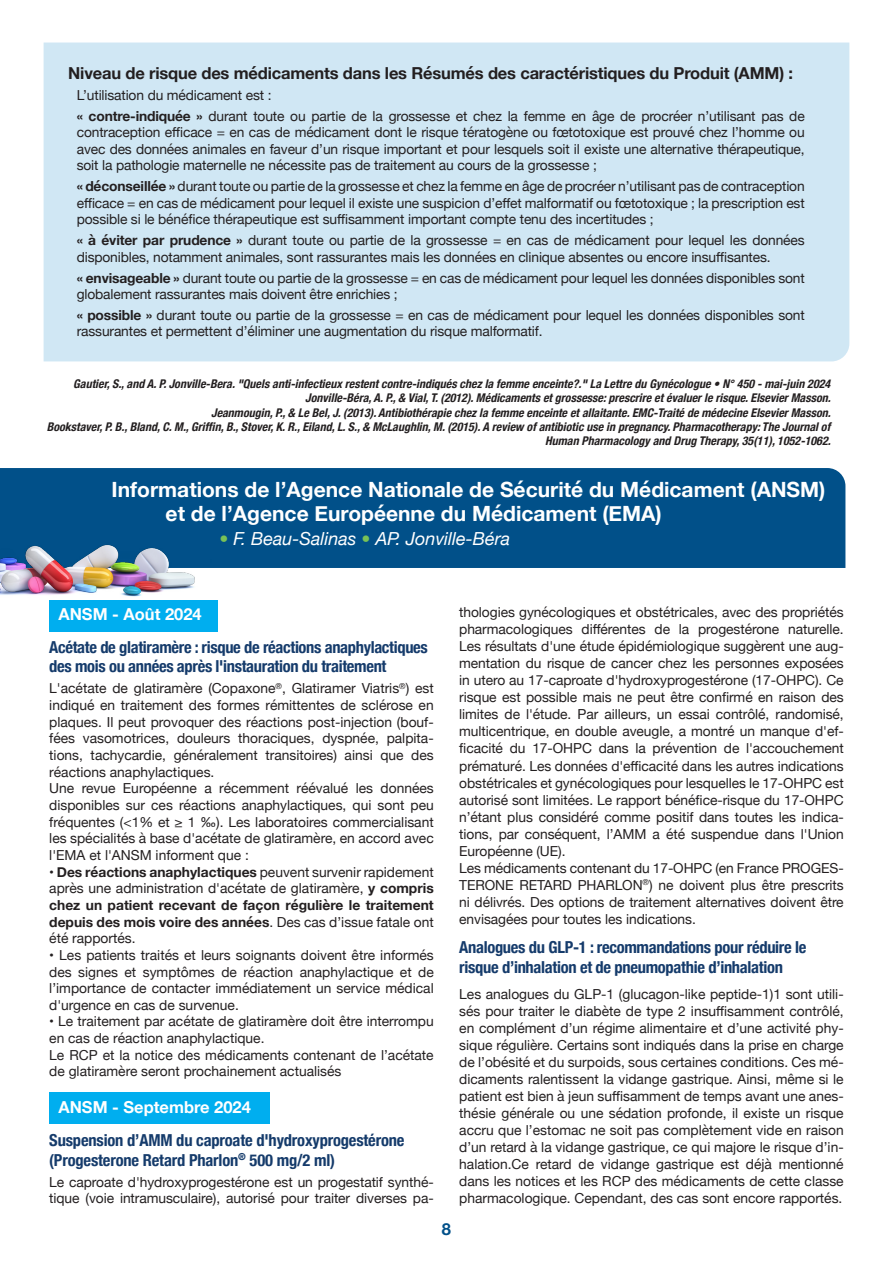
<style>
.page{position:relative;width:893px;height:1263px;background:#fff}
.page>*{position:absolute;margin:0;border:0;box-sizing:border-box;transform-origin:0 0}
.t1{font:700 21px/24px "Helvetica Neue";color:#fff}
.t2{font:italic 18px "Helvetica Neue";color:#fff}
.t3{font:700 condensed 16.5px/20px "Helvetica Neue";letter-spacing:-.02em;color:#153b6b}
.t4{font:700 16.5px "Helvetica Neue";letter-spacing:-.01em;color:#231f20}
.t5{font:700 16.5px "Helvetica Neue";color:#fff}
.t6{font:700 16.5px "Helvetica Neue";color:#015089}
.t7{font:13.8px/17.1px "Helvetica Neue";letter-spacing:-.01em;color:#231f20;text-align:justify}
.t8{font:700 13.8px/16.6px "Helvetica Neue";color:#231f20;text-align:justify}
.t9{font:italic 700 condensed 12px/14.4px "Helvetica Neue";color:#231f20;text-align:right}
.s1{font-weight:700}
.s2{color:#79c256}
.s3{font-weight:400}
</style>
<div class="page">
<div style="left:49px;top:1092px;width:221px;height:32px;background:#00aeef"></div>
<div style="left:44px;top:43px;width:805px;height:318px;background:#d0e7f4"></div>
<div style="left:0;top:468px;width:845px;height:100px;background:#015089"></div>
<img style="left:0;top:514px;width:212px;height:83px">
<div style="left:49px;top:600px;width:169px;height:31px;background:#00aeef"></div>
<p class="t4" style="left:68px;top:60px;width:726px">Niveau de risque des médicaments dans les Résumés des caractéristiques du Produit (AMM) :</p>
<p class="t7" style="left:77px;top:87px;width:196px">L’utilisation du médicament est :</p>
<p class="t7" style="left:77px;top:108px;width:729px;line-height:16.5px"><span class="s1">« contre-indiquée »</span> durant toute ou partie de la grossesse et chez la femme en âge de procréer n’utilisant pas de contraception efficace = en cas de médicament dont le risque tératogène ou fœtotoxique est prouvé chez l’homme ou avec des données animales en faveur d’un risque important et pour lesquels soit il existe une alternative thérapeutique, soit la pathologie maternelle ne nécessite pas de traitement au cours de la grossesse ;</p>
<p class="t7" style="left:77px;top:179px;width:729px;line-height:16.5px"><span class="s1">« déconseillée »</span> durant toute ou partie de la grossesse et chez la femme en âge de procréer n’utilisant pas de contraception efficace = en cas de médicament pour lequel il existe une suspicion d’effet malformatif ou fœtotoxique ; la prescription est possible si le bénéfice thérapeutique est suffisamment important compte tenu des incertitudes ;</p>
<p class="t7" style="left:77px;top:233px;width:729px;line-height:16.5px"><span class="s1">« à éviter par prudence »</span> durant toute ou partie de la grossesse = en cas de médicament pour lequel les données disponibles, notamment animales, sont rassurantes mais les données en clinique absentes ou encore insuffisantes.</p>
<p class="t7" style="left:77px;top:270px;width:729px;line-height:16.5px"><span class="s1">« envisageable »</span> durant toute ou partie de la grossesse = en cas de médicament pour lequel les données disponibles sont globalement rassurantes mais doivent être enrichies ;</p>
<p class="t7" style="left:77px;top:307px;width:729px;line-height:16.5px"><span class="s1">« possible »</span> durant toute ou partie de la grossesse = en cas de médicament pour lequel les données disponibles sont rassurantes et permettent d’éliminer une augmentation du risque malformatif.</p>
<p class="t9" style="left:73px;top:376px;width:762px">Gautier,S.,andA.P.Jonville-Bera."Quelsanti-infectieuxrestentcontre-indiquéschezlafemmeenceinte?."LaLettreduGynécologue•N°450-mai-juin2024</p>
<p class="t9" style="left:47px;top:390px;width:789px">Jonville-Béra,A.P.,&amp;Vial,T.(2012).Médicamentsetgrossesse:prescrireetévaluerlerisque.ElsevierMasson.<br>Jeanmougin,P.,&amp;LeBel,J.(2013).Antibiothérapiechezlafemmeenceinteetallaitante.EMC-TraitédemédecineElsevierMasson.<br>Bookstaver,P.B.,Bland,C.M.,Griffin,B.,Stover,K.R.,Eiland,L.S.,&amp;McLaughlin,M.(2015).Areview ofantibioticuseinpregnancy.Pharmacotherapy:TheJournalof HumanPharmacologyandDrugTherapy,35(11),1052-1062.</p>
<p class="t1" style="left:166px;top:478px;width:661px;text-indent:-54px">Informations de l’Agence Nationale de Sécurité du Médicament (ANSM) et de l’Agence Européenne du Médicament (EMA)</p>
<p class="t2" style="left:220px;top:526px;width:292px"><span class="s2">•</span> F. Beau-Salinas <span class="s2">•</span> AP. Jonville-Béra</p>
<p class="t5" style="left:58px;top:601px;width:145px">ANSM - Août 2024</p>
<p class="t3" style="left:49px;top:636px;width:380px">Acétate de glatiramère : risque de réactions anaphylactiques des mois ou années après l'instauration du traitement</p>
<p class="t7" style="left:49px;top:681px;width:386px;line-height:16.6px">L'acétate de glatiramère (Copaxone<sup>®</sup>, Glatiramer Viatris<sup>®</sup>) est indiqué en traitement des formes rémittentes de sclérose en plaques. Il peut provoquer des réactions post-injection (bouf&shy;fées vasomotrices, douleurs thoraciques, dyspnée, palpita&shy;tions, tachycardie, généralement transitoires) ainsi que des réactions anaphylactiques.</p>
<p class="t7" style="left:49px;top:781px;width:386px;line-height:16.6px">Une revue Européenne a récemment réévalué les données disponibles sur ces réactions anaphylactiques, qui sont peu fréquentes (&lt;1% et ≥ 1 ‰). Les laboratoires commercialisant les spécialités à base d'acétate de glatiramère, en accord avec l'EMA et l'ANSM informent que :</p>
<p class="t8" style="left:49px;top:864px;width:386px"><span class="s3">•</span> Des réactions anaphylactiques <span class="s3">peuvent survenir rapidement après une administration d'acétate de glatiramère,</span> y compris chez un patient recevant de façon régulière le traitement depuis des mois voire des années<span class="s3">. Des cas d’issue fatale ont été rapportés.</span></p>
<p class="t7" style="left:49px;top:947px;width:386px;line-height:16.6px">• Les patients traités et leurs soignants doivent être informés des signes et symptômes de réaction anaphylactique et de l’importance de contacter immédiatement un service médical d'urgence en cas de survenue.</p>
<p class="t7" style="left:49px;top:1014px;width:386px;line-height:16.6px">• Le traitement par acétate de glatiramère doit être interrompu en cas de réaction anaphylactique.</p>
<p class="t7" style="left:49px;top:1047px;width:386px;line-height:16.6px">Le RCP et la notice des médicaments contenant de l’acétate de glatiramère seront prochainement actualisés</p>
<p class="t5" style="left:58px;top:1094px;width:194px">ANSM - Septembre 2024</p>
<p class="t3" style="left:49px;top:1129px;width:357px">Suspension d’AMM du caproate d'hydroxyprogestérone (Progesterone Retard Pharlon<sup>®</sup> 500 mg/2 ml)</p>
<p class="t7" style="left:49px;top:1174px;width:386px;line-height:16.6px">Le caproate d'hydroxyprogestérone est un progestatif synthé&shy;tique (voie intramusculaire), autorisé pour traiter diverses pa-</p>
<p class="t6" style="left:442px;top:1216px;width:11px">8</p>
<p class="t7" style="left:459px;top:604px;width:386px">thologies gynécologiques et obstétricales, avec des propriétés pharmacologiques différentes de la progestérone naturelle.<br>Les résultats d'une étude épidémiologique suggèrent une aug&shy;mentation du risque de cancer chez les personnes exposées in utero au 17-caproate d'hydroxyprogestérone (17-OHPC). Ce risque est possible mais ne peut être confirmé en raison des limites de l'étude. Par ailleurs, un essai contrôlé, randomisé, multicentrique, en double aveugle, a montré un manque d'ef&shy;ficacité du 17-OHPC dans la prévention de l'accouchement prématuré. Les données d'efficacité dans les autres indications obstétricales et gynécologiques pour lesquelles le 17-OHPC est autorisé sont limitées. Le rapport bénéfice-risque du 17-OHPC n’étant plus considéré comme positif dans toutes les indica&shy;tions, par conséquent, l’AMM a été suspendue dans l'Union Européenne (UE).</p>
<p class="t7" style="left:459px;top:860px;width:386px">Les médicaments contenant du 17-OHPC (en France PROGES-TERONE RETARD PHARLON<sup>®</sup>) ne doivent plus être prescrits ni délivrés. Des options de traitement alternatives doivent être envisagées pour toutes les indications.</p>
<p class="t3" style="left:459px;top:936px;width:349px">Analogues du GLP-1 : recommandations pour réduire le risque d’inhalation et de pneumopathie d’inhalation</p>
<p class="t7" style="left:459px;top:986px;width:386px">Les analogues du GLP-1 (glucagon-like peptide-1)1 sont utili&shy;sés pour traiter le diabète de type 2 insuffisamment contrôlé, en complément d’un régime alimentaire et d’une activité phy&shy;sique régulière. Certains sont indiqués dans la prise en charge de l’obésité et du surpoids, sous certaines conditions. Ces mé&shy;dicaments ralentissent la vidange gastrique. Ainsi, même si le patient est bien à jeun suffisamment de temps avant une anes&shy;thésie générale ou une sédation profonde, il existe un risque accru que l’estomac ne soit pas complètement vide en raison d’un retard à la vidange gastrique, ce qui majore le risque d’in&shy;halation.Ce retard de vidange gastrique est déjà mentionné dans les notices et les RCP des médicaments de cette classe pharmacologique. Cependant, des cas sont encore rapportés.</p>
</div>
